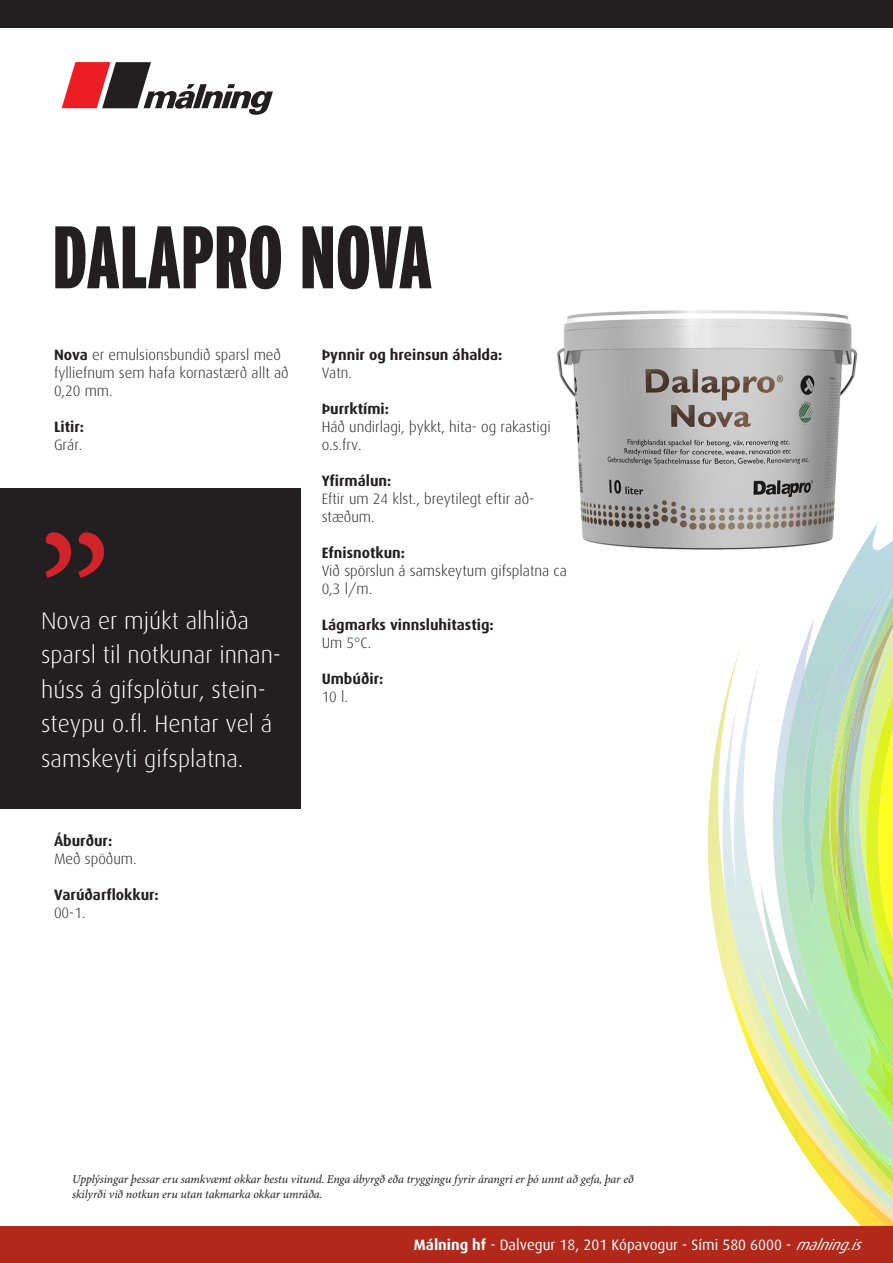
<style>
.page{position:relative;width:893px;height:1263px;background:#fff}
.page>*{position:absolute;margin:0;border:0;box-sizing:border-box;transform-origin:0 0}
.t1{font:900 extra-condensed 88.5px "Interstate";color:#231f20}
.t2{font:300 24px/34.5px "Dax";color:#fff}
.t3{font:300 15px/18px "Dax";color:#231f20}
.t4{font:700 15px "Dax";color:#231f20}
.t5{font:15px "Dax";color:#fff}
.t6{font:italic 12px/14.4px "Minion Pro";letter-spacing:-.01em;color:#231f20}
.s1{font-weight:700}
.s2{font-style:italic}
</style>
<div class="page">
<svg style="left:708px;top:648px;width:50px;height:334px"></svg>
<img style="left:726px;top:899px;width:32px;height:72px">
<svg style="left:758px;top:654px;width:43px;height:313px"></svg>
<svg style="left:801px;top:522px;width:92px;height:149px"></svg>
<img style="left:767px;top:671px;width:38px;height:300px">
<img style="left:889px;top:606px;width:4px;height:32px">
<svg style="left:889px;top:638px;width:4px;height:224px"></svg>
<img style="left:805px;top:586px;width:84px;height:385px">
<img style="left:811px;top:905px;width:9px;height:66px">
<img style="left:820px;top:786px;width:29px;height:185px">
<img style="left:838px;top:903px;width:55px;height:68px">
<img style="left:878px;top:946px;width:15px;height:25px">
<img style="left:726px;top:971px;width:167px;height:256px">
<div style="left:0;top:0;width:893px;height:28px;background:#231f20"></div>
<img style="left:557px;top:310px;width:320px;height:268px">
<div style="left:0;top:1227px;width:893px;height:36px;background:#b2281b"></div>
<div style="left:0;top:488px;width:300px;height:321px;background:#231f20"></div>
<svg style="left:45px;top:532px;width:59px;height:46px"></svg>
<svg style="left:62px;top:62px;width:211px;height:53px"></svg>
<p class="t1" style="left:52px;top:208px;width:381px">DALAPRO NOVA</p>
<p class="t3" style="left:54px;top:346px;width:236px"><span class="s1">Nova</span> er emulsionsbundið sparsl með fylliefnum sem hafa kornastærð allt að<br>0,20 mm.</p>
<p class="t4" style="left:54px;top:418px;width:31px">Litir:</p>
<p class="t3" style="left:54px;top:436px;width:30px">Grár.</p>
<p class="t2" style="left:41px;top:603px;width:241px">Nova er mjúkt alhliða sparsl til notkunar innan&shy;húss á gifsplötur, stein&shy;steypu o.fl. Hentar vel á samskeyti gifsplatna.</p>
<p class="t4" style="left:54px;top:832px;width:60px">Áburður:</p>
<p class="t3" style="left:54px;top:850px;width:84px">Með spöðum.</p>
<p class="t4" style="left:54px;top:886px;width:106px">Varúðarflokkur:</p>
<p class="t3" style="left:54px;top:904px;width:33px">00-1.</p>
<p class="t4" style="left:322px;top:346px;width:182px">Þynnir og hreinsun áhalda:</p>
<p class="t3" style="left:322px;top:364px;width:32px">Vatn.</p>
<p class="t4" style="left:322px;top:400px;width:69px">Þurrktími:</p>
<p class="t3" style="left:322px;top:418px;width:230px">Háð undirlagi, þykkt, hita- og rakastigi o.s.frv.</p>
<p class="t4" style="left:322px;top:472px;width:71px">Yfirmálun:</p>
<p class="t3" style="left:322px;top:490px;width:214px">Eftir um 24 klst., breytilegt eftir að&shy;stæðum.</p>
<p class="t4" style="left:322px;top:544px;width:85px">Efnisnotkun:</p>
<p class="t3" style="left:322px;top:562px;width:247px">Við spörslun á samskeytum gifsplatna ca<br>0,3 l/m.</p>
<p class="t4" style="left:322px;top:616px;width:174px">Lágmarks vinnsluhitastig:</p>
<p class="t3" style="left:322px;top:634px;width:51px">Um 5°C.</p>
<p class="t4" style="left:322px;top:670px;width:63px">Umbúðir:</p>
<p class="t3" style="left:322px;top:688px;width:28px">10 l.</p>
<p class="t6" style="left:72px;top:1173px;width:563px">Upplýsingar þessar eru samkvæmt okkar bestu vitund. Enga ábyrgð eða tryggingu fyrir árangri er þó unnt að gefa, þar eð skilyrði við notkun eru utan takmarka okkar umráða.</p>
<p class="t5" style="left:414px;top:1236px;width:455px"><span class="s1">Málning hf</span> - Dalvegur 18, 201 Kópavogur - Sími 580 6000 - <span class="s2">malning.is</span></p>
</div>
